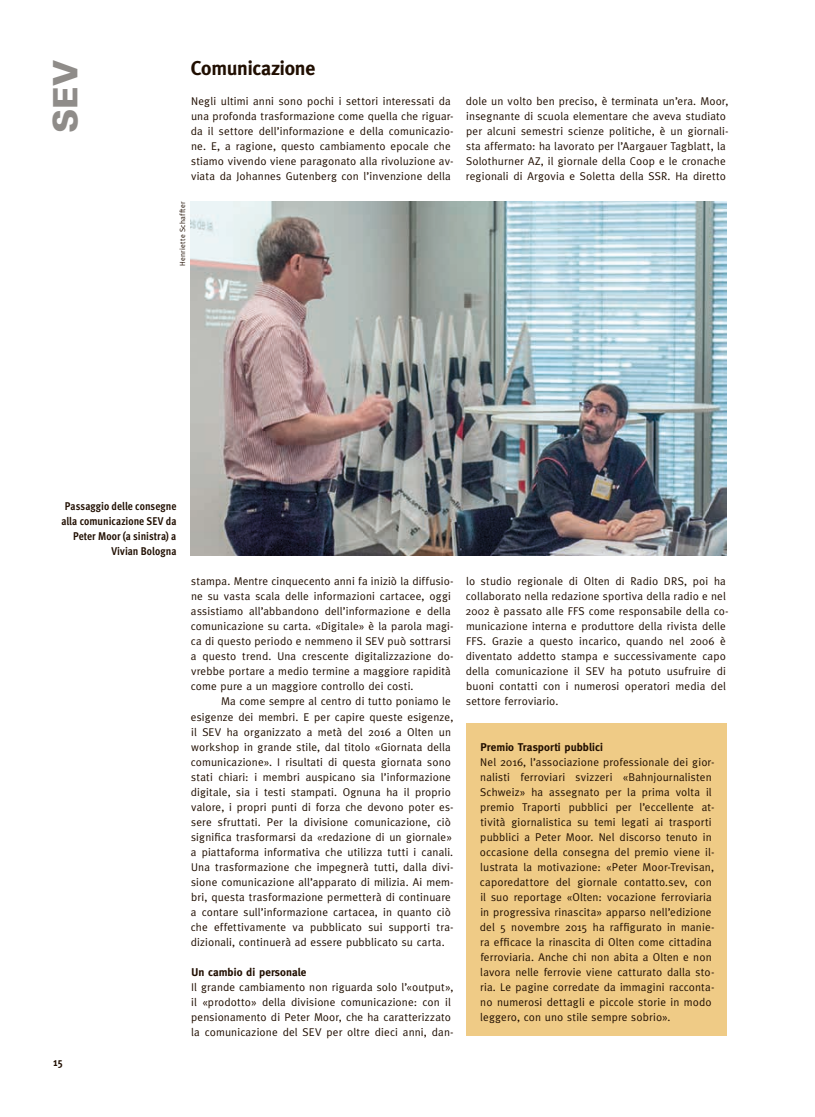
<style>
.page{position:relative;width:815px;height:1117px;background:#fff}
.page>*{position:absolute;margin:0;border:0;box-sizing:border-box;transform-origin:0 0}
.t1{font:900 33.75px "Univers";color:#8f8c89}
.t2{font:700 20px "Meta";letter-spacing:-.01em;color:#200e00}
.t3{font:11.25px/15px "Meta";letter-spacing:.015em;color:#200e00}
.t4{font:700 11.25px/15px "Meta Cond";letter-spacing:.005em;color:#200e00;text-align:right}
.t5{font:700 11.25px "Meta";color:#200e00}
.t6{font:7.5px "Meta";letter-spacing:.03em;color:#200e00}
</style>
<div class="page">
<div style="left:466px;top:723px;width:260px;height:312px;background:#efcb86"></div>
<img style="left:191px;top:201px;width:535px;height:354px">
<h1 class="t1" style="left:44px;top:133px;width:75px;rotate:-90deg">SEV</h1>
<h2 class="t2" style="left:191px;top:56px;width:126px">Comunicazione</h2>
<p class="t3" style="left:191px;top:93px;width:264px">Negli ultimi anni sono pochi i settori interessati da una profonda trasformazione come quella che riguar&shy;da il settore dell’informazione e della comunicazio&shy;ne. E, a ragione, questo cambiamento epocale che stiamo vivendo viene paragonato alla rivoluzione av&shy;viata da Johannes Gutenberg con l’invenzione della</p>
<p class="t6" style="left:178px;top:266px;width:66px;rotate:-90deg">Henriette Schaffter</p>
<p class="t3" style="left:466px;top:93px;width:264px">dole un volto ben preciso, è terminata un’era. Moor, insegnante di scuola elementare che aveva studiato per alcuni semestri scienze politiche, è un giornali&shy;sta affermato: ha lavorato per l’Aargauer Tagblatt, la Solothurner AZ, il giornale della Coop e le cronache regionali di Argovia e Soletta della SSR. Ha diretto</p>
<p class="t4" style="left:61px;top:498px;width:117px">Passaggio delle consegne alla comunicazione SEV da<br>Peter Moor (a sinistra) a<br>Vivian Bologna</p>
<p class="t4" style="left:53px;top:1053px;width:11px">15</p>
<p class="t3" style="left:191px;top:573px;width:264px">stampa. Mentre cinquecento anni fa iniziò la diffusio&shy;ne su vasta scala delle informazioni cartacee, oggi assistiamo all’abbandono dell’informazione e della comunicazione su carta. «Digitale» è la parola magi&shy;ca di questo periodo e nemmeno il SEV può sottrarsi a questo trend. Una crescente digitalizzazione do&shy;vrebbe portare a medio termine a maggiore rapidità come pure a un maggiore controllo dei costi.</p>
<p class="t3" style="left:191px;top:693px;width:264px;text-indent:30px">Ma come sempre al centro di tutto poniamo le esigenze dei membri. E per capire queste esigenze, il SEV ha organizzato a metà del 2016 a Olten un workshop in grande stile, dal titolo «Giornata della comunicazione». I risultati di questa giornata sono stati chiari: i membri auspicano sia l’informazione digitale, sia i testi stampati. Ognuna ha il proprio valore, i propri punti di forza che devono poter es&shy;sere sfruttati. Per la divisione comunicazione, ciò significa trasformarsi da «redazione di un giornale» a piattaforma informativa che utilizza tutti i canali.<br>Una trasformazione che impegnerà tutti, dalla divi&shy;sione comunicazione all’apparato di milizia. Ai mem&shy;bri, questa trasformazione permetterà di continuare a contare sull’informazione cartacea, in quanto ciò che effettivamente va pubblicato sui supporti tra&shy;dizionali, continuerà ad essere pubblicato su carta.</p>
<p class="t5" style="left:192px;top:964px;width:116px">Un cambio di personale</p>
<p class="t3" style="left:191px;top:978px;width:264px">Il grande cambiamento non riguarda solo l’«output», il «prodotto» della divisione comunicazione: con il pensionamento di Peter Moor, che ha caratterizzato la comunicazione del SEV per oltre dieci anni, dan-</p>
<p class="t3" style="left:465px;top:573px;width:265px">lo studio regionale di Olten di Radio DRS, poi ha collaborato nella redazione sportiva della radio e nel 2002 è passato alle FFS come responsabile della co&shy;municazione interna e produttore della rivista delle FFS. Grazie a questo incarico, quando nel 2006 è diventato addetto stampa e successivamente capo della comunicazione il SEV ha potuto usufruire di buoni contatti con i numerosi operatori media del settore ferroviario.</p>
<p class="t5" style="left:481px;top:740px;width:124px">Premio Trasporti pubblici</p>
<p class="t3" style="left:480px;top:753px;width:236px">Nel 2016, l’associazione professionale dei gior&shy;nalisti ferroviari svizzeri «Bahnjournalisten Schweiz» ha assegnato per la prima volta il premio Traporti pubblici per l’eccellente at&shy;tività giornalistica su temi legati ai trasporti pubblici a Peter Moor. Nel discorso tenuto in occasione della consegna del premio viene il&shy;lustrata la motivazione: «Peter Moor-Trevisan, caporedattore del giornale contatto.sev, con il suo reportage «Olten: vocazione ferroviaria in progressiva rinascita» apparso nell’edizione del 5 novembre 2015 ha raffigurato in manie&shy;ra efficace la rinascita di Olten come cittadina ferroviaria. Anche chi non abita a Olten e non lavora nelle ferrovie viene catturato dalla sto&shy;ria. Le pagine corredate da immagini racconta&shy;no numerosi dettagli e piccole storie in modo leggero, con uno stile sempre sobrio».</p>
</div>
